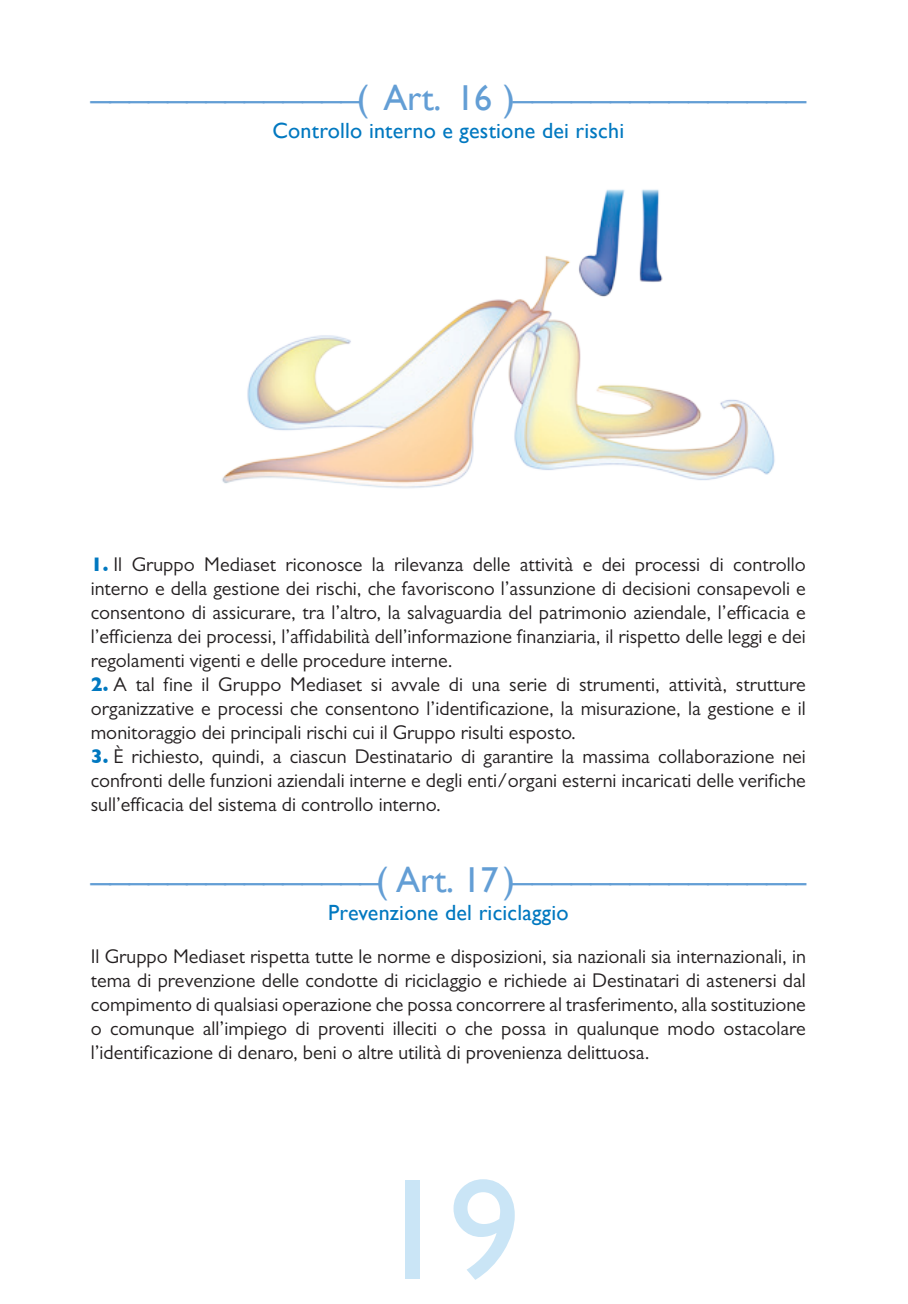
<style>
.page{position:relative;width:908px;height:1304px;background:#fff}
.page>*{position:absolute;margin:0;border:0;box-sizing:border-box;transform-origin:0 0}
.t1{font:144px "Gill Sans";color:#cae5f6}
.t2{font:36px "Gill Sans";letter-spacing:-.01em;color:#639ed5}
.t3{font:22px "Gill Sans";letter-spacing:.01em;color:#0078c0}
.t4{font:20px/24px "Gill Sans MT Pro";color:#231f20;text-align:justify}
.s1{font-family:"Gill Sans";font-weight:700;color:#0078c0}
</style>
<div class="page">
<img style="left:222px;top:189px;width:553px;height:300px">
<h2 class="t2" style="left:91px;top:63px;width:716px">______________( Art. 16 )_______________</h2>
<p class="t3" style="left:272px;top:118px;width:353px">Controllo interno e gestione dei rischi</p>
<p class="t4" style="left:91px;top:552px;width:716px"><span class="s1">1.</span> Il Gruppo Mediaset riconosce la rilevanza delle attività e dei processi di controllo interno e della gestione dei rischi, che favoriscono l’assunzione di decisioni consapevoli e consentono di assicurare, tra l’altro, la salvaguardia del patrimonio aziendale, l’efficacia e l’efficienza dei processi, l’affidabilità dell’informazione finanziaria, il rispetto delle leggi e dei regolamenti vigenti e delle procedure interne.</p>
<p class="t4" style="left:91px;top:672px;width:716px"><span class="s1">2.</span> A tal fine il Gruppo Mediaset si avvale di una serie di strumenti, attività, strutture organizzative e processi che consentono l’identificazione, la misurazione, la gestione e il monitoraggio dei principali rischi cui il Gruppo risulti esposto.</p>
<p class="t4" style="left:91px;top:744px;width:716px"><span class="s1">3.</span> È richiesto, quindi, a ciascun Destinatario di garantire la massima collaborazione nei confronti delle funzioni aziendali interne e degli enti/organi esterni incaricati delle verifiche sull’efficacia del sistema di controllo interno.</p>
<h2 class="t2" style="left:91px;top:845px;width:716px">_______________( Art. 17 )_______________</h2>
<p class="t3" style="left:328px;top:900px;width:242px">Prevenzione del riciclaggio</p>
<p class="t4" style="left:91px;top:944px;width:716px">Il Gruppo Mediaset rispetta tutte le norme e disposizioni, sia nazionali sia internazionali, in tema di prevenzione delle condotte di riciclaggio e richiede ai Destinatari di astenersi dal compimento di qualsiasi operazione che possa concorrere al trasferimento, alla sostituzione o comunque all’impiego di proventi illeciti o che possa in qualunque modo ostacolare l’identificazione di denaro, beni o altre utilità di provenienza delittuosa.</p>
<h1 class="t1" style="left:376px;top:1147px;width:146px">19</h1>
</div>
